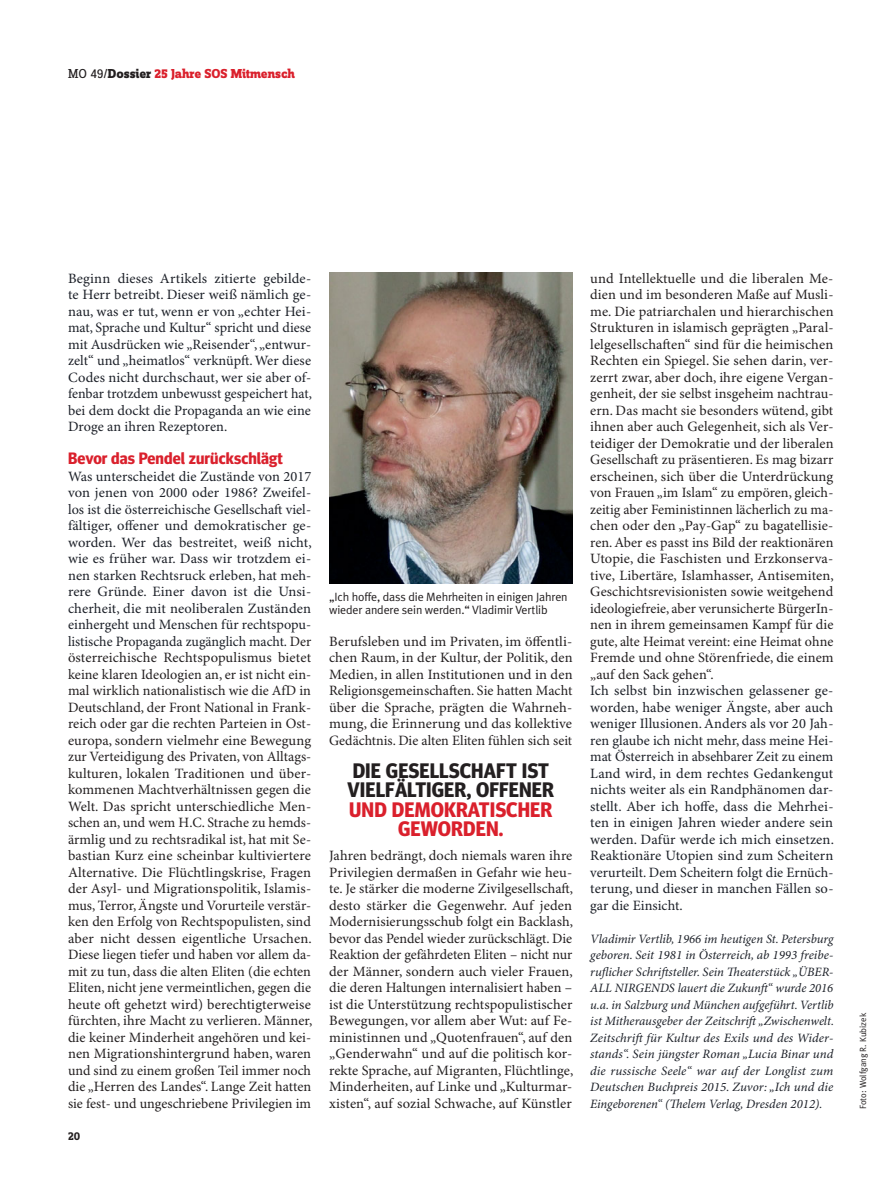
<style>
.page{position:relative;width:893px;height:1191px;background:#fff}
.page>*{position:absolute;margin:0;border:0;box-sizing:border-box;transform-origin:0 0}
.t1{font:700 21px/19.5px "Meta Headline";letter-spacing:.005em;color:#231f20}
.t2{font:700 21px/19.5px "Meta Headline";letter-spacing:.005em;color:#da202c;text-align:center}
.t3{font:700 16.5px "Meta Headline";letter-spacing:.005em;color:#da202c}
.t4{font:14.25px/16.5px "Minion Pro";letter-spacing:.005em;color:#231f20;text-align:justify}
.t5{font:14.25px/16.5px "Minion Pro";letter-spacing:.005em;color:#1c2028;text-align:justify}
.t6{font:800 13.5px "Zine Slab Dis";color:#da202c}
.t7{font:italic 12.75px/16.5px "Minion Pro";color:#1c2028;text-align:justify}
.t8{font:12px/13.5px "Meta Plus Normal";letter-spacing:-.01em;color:#231f20}
.t9{font:700 12px "Zine Slab Dis";color:#231f20}
.t10{font:9px "Meta Plus Normal";color:#231f20}
.s1{font-weight:400;color:#231f20}
.s2{color:#231f20}
.s3{color:#1c2028}
</style>
<div class="page">
<img style="left:329px;top:273px;width:243px;height:310px">
<p class="t6" style="left:68px;top:66px;width:229px"><span class="s1">MO 49/</span><span class="s2">Dossier</span> 25 Jahre SOS Mitmensch</p>
<p class="t5" style="left:68px;top:271px;width:245px">Beginn dieses Artikels zitierte gebilde&shy;te Herr betreibt. Dieser weiß nämlich ge&shy;nau, was er tut, wenn er von „echter Hei&shy;mat, Sprache und Kultur“ spricht und diese mit Ausdrücken wie „Reisender“, „entwur&shy;zelt“ und „heimatlos“ verknüpft. Wer diese Codes nicht durchschaut, wer sie aber of&shy;fenbar trotzdem unbewusst gespeichert hat, bei dem dockt die Propaganda an wie eine Droge an ihren Rezeptoren.</p>
<p class="t3" style="left:68px;top:452px;width:216px">Bevor das Pendel zurückschlägt</p>
<p class="t4" style="left:68px;top:469px;width:246px"><span class="s3">Was unterscheidet die Zustände von 2017 von jenen von 2000 oder 1986? Zweifel&shy;los ist die österreichische Gesellschaft viel&shy;fältiger, offener und demokratischer ge&shy;worden. Wer das bestreitet, weiß nicht, wie es früher war. Dass wir trotzdem ei&shy;nen starken Rechtsruck erleben, hat meh&shy;rere Gründe. Einer davon ist die Unsi&shy;cherheit, die mit neoliberalen Zuständen einhergeht und Menschen für rechtspopu&shy;listische Propaganda zugänglich macht.</span> Der österreichische Rechtspopulismus bietet keine klaren Ideologien an, er ist nicht ein&shy;mal wirklich nationalistisch wie die AfD in Deutschland, der Front National in Frank&shy;reich oder gar die rechten Parteien in Ost&shy;europa, sondern vielmehr eine Bewegung zur Verteidigung des Privaten, von Alltags&shy;kulturen, lokalen Traditionen und über&shy;kommenen Machtverhältnissen gegen die Welt. Das spricht unterschiedliche Men&shy;schen an, und wem H.C. Strache zu hemds&shy;ärmlig und zu rechtsradikal ist, hat mit Se&shy;bastian Kurz eine scheinbar kultiviertere Alternative. Die Flüchtlingskrise, Fragen der Asyl- und Migrationspolitik, Islamis&shy;mus, Terror, Ängste und Vorurteile verstär&shy;ken den Erfolg von Rechtspopulisten, sind aber nicht dessen eigentliche Ursachen.<br>Diese liegen tiefer und haben vor allem da&shy;mit zu tun, dass die alten Eliten (die echten Eliten, nicht jene vermeintlichen, gegen die heute oft gehetzt wird) berechtigterweise fürchten, ihre Macht zu verlieren. Männer, die keiner Minderheit angehören und kei&shy;nen Migrationshintergrund haben, waren und sind zu einem großen Teil immer noch die „Herren des Landes“. Lange Zeit hatten sie fest- und ungeschriebene Privilegien im</p>
<p class="t9" style="left:68px;top:1128px;width:14px">20</p>
<p class="t8" style="left:329px;top:590px;width:240px">„Ich hoffe, dass die Mehrheiten in einigen Jahren wieder andere sein werden.“ Vladimir Vertlib</p>
<p class="t4" style="left:329px;top:634px;width:245px">Berufsleben und im Privaten, im öffentli&shy;chen Raum, in der Kultur, der Politik, den Medien, in allen Institutionen und in den Religionsgemeinschaften. Sie hatten Macht über die Sprache, prägten die Wahrneh&shy;mung, die Erinnerung und das kollektive Gedächtnis. Die alten Eliten fühlen sich seit</p>
<h1 class="t1" style="left:347px;top:762px;width:208px">DIE GESELLSCHAFT IST<br>VIELFÄLTIGER, OFFENER</h1>
<h1 class="t2" style="left:349px;top:801px;width:205px">UND DEMOKRATISCHER<br>GEWORDEN.</h1>
<p class="t4" style="left:329px;top:848px;width:246px">Jahren bedrängt, doch niemals waren ihre Privilegien dermaßen in Gefahr wie heu&shy;te. Je stärker die moderne Zivilgesellschaft, desto stärker die Gegenwehr. Auf jeden Modernisierungsschub folgt ein Backlash, bevor das Pendel wieder zurückschlägt. Die Reaktion der gefährdeten Eliten – nicht nur der Männer, sondern auch vieler Frauen, die deren Haltungen internalisiert haben – ist die Unterstützung rechtspopulistischer Bewegungen, vor allem aber Wut: auf Fe&shy;ministinnen und „Quotenfrauen“, auf den „Genderwahn“ und auf die politisch kor&shy;rekte Sprache, auf Migranten, Flüchtlinge, Minderheiten, auf Linke und „Kulturmar&shy;xisten“, auf sozial Schwache, auf Künstler</p>
<p class="t4" style="left:590px;top:271px;width:245px">und Intellektuelle und die liberalen Me&shy;dien und im besonderen Maße auf Musli&shy;me. Die patriarchalen und hierarchischen Strukturen in islamisch geprägten „Paral&shy;lelgesellschaften“ sind für die heimischen Rechten ein Spiegel. Sie sehen darin, ver&shy;zerrt zwar, aber doch, ihre eigene Vergan&shy;genheit, der sie selbst insgeheim nachtrau&shy;ern. Das macht sie besonders wütend, gibt ihnen aber auch Gelegenheit, sich als Ver&shy;teidiger der Demokratie und der liberalen Gesellschaft zu präsentieren. Es mag bizarr erscheinen, sich über die Unterdrückung von Frauen „im Islam“ zu empören, gleich&shy;zeitig aber Feministinnen lächerlich zu ma&shy;chen oder den „Pay-Gap“ zu bagatellisie&shy;ren. Aber es passt ins Bild der reaktionären Utopie, die Faschisten und Erzkonserva&shy;tive, Libertäre, Islamhasser, Antisemiten, Geschichtsrevisionisten sowie weitgehend ideologiefreie, aber verunsicherte BürgerIn&shy;nen in ihrem gemeinsamen Kampf für die gute, alte Heimat vereint: eine Heimat ohne Fremde und ohne Störenfriede, die einem „auf den Sack gehen“.</p>
<p class="t5" style="left:590px;top:683px;width:245px">Ich selbst bin inzwischen gelassener ge&shy;worden, habe weniger Ängste, aber auch weniger Illusionen. Anders als vor 20 Jah&shy;ren glaube ich nicht mehr, dass meine Hei&shy;mat Österreich in absehbarer Zeit zu einem Land wird, in dem rechtes Gedankengut nichts weiter als ein Randphänomen dar&shy;stellt. Aber ich hoffe, dass die Mehrhei&shy;ten in einigen Jahren wieder andere sein werden. Dafür werde ich mich einsetzen.<br>Reaktionäre Utopien sind zum Scheitern verurteilt. Dem Scheitern folgt die Ernüch&shy;terung, und dieser in manchen Fällen so&shy;gar die Einsicht.</p>
<p class="t7" style="left:590px;top:931px;width:245px">Vladimir Vertlib, 1966 im heutigen St. Petersburg geboren. Seit 1981 in Österreich, ab 1993 freibe&shy;ruflicher Schriftsteller. Sein Theaterstück „ÜBER-ALL NIRGENDS lauert die Zukunft“ wurde 2016 u.a. in Salzburg und München aufgeführt. Vertlib ist Mitherausgeber der Zeitschrift „Zwischenwelt.<br>Zeitschrift für Kultur des Exils und des Wider&shy;stands“. Sein jüngster Roman „Lucia Binar und die russische Seele“ war auf der Longlist zum Deutschen Buchpreis 2015. Zuvor: „Ich und die Eingeborenen“ (Thelem Verlag, Dresden 2012).</p>
<p class="t10" style="left:860px;top:1109px;width:98px;rotate:-90deg">Foto: Wolfgang R. Kubizek</p>
</div>
